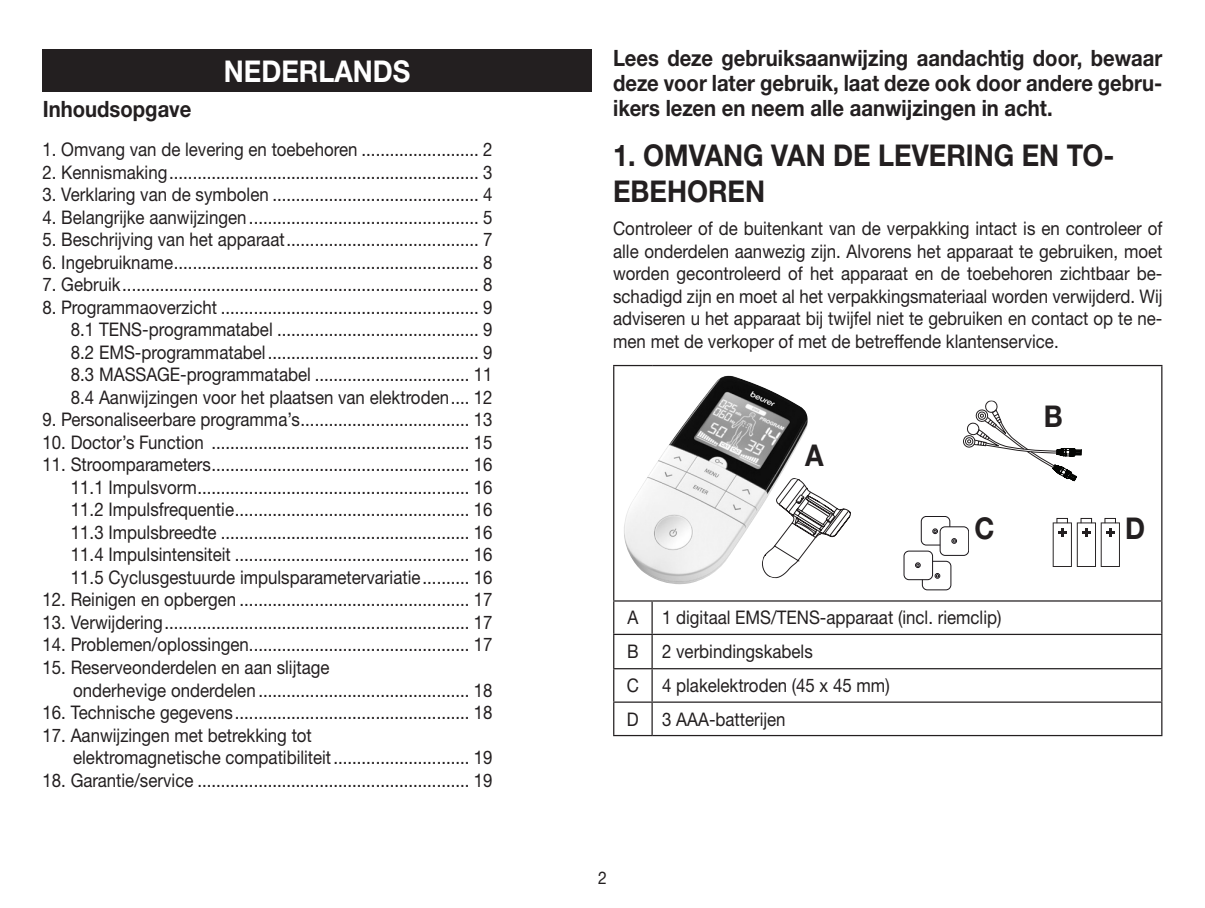
<style>
.page{position:relative;width:1205px;height:908px;background:#fff}
.page>*{position:absolute;margin:0;border:0;box-sizing:border-box;transform-origin:0 0}
.t1{font:700 30px/36px "Helvetica Neue LTW1 G";color:#231f20;scale:.9 1}
.t2{font:700 30px "Helvetica Neue LTW1 G";color:#fff;scale:.9 1}
.t3{font:700 22.5px/25px "Helvetica Neue LTW1 G";color:#231f20;text-align:justify;scale:.9 1}
.t4{font:18.75px/22.5px "Helvetica Neue LTW1 G";color:#231f20;text-align:justify;scale:.9 1}
.t5{font:17.5px "Helvetica Neue LTW1 G";color:#231f20;scale:.9 1}
</style>
<div class="page">
<div style="left:43px;top:50px;width:549px;height:42px;background:#231f20"></div>
<hr style="left:613px;top:365px;width:39px;height:1px;background:#231f20">
<hr style="left:613px;top:366px;width:1px;height:234px;background:#231f20">
<hr style="left:652px;top:365px;width:510px;height:1px;background:#231f20">
<hr style="left:1161px;top:366px;width:1px;height:234px;background:#231f20">
<hr style="left:613px;top:600px;width:39px;height:1px;background:#231f20">
<hr style="left:613px;top:601px;width:1px;height:32px;background:#231f20">
<hr style="left:652px;top:600px;width:510px;height:1px;background:#231f20">
<hr style="left:651px;top:601px;width:2px;height:32px;background:#231f20">
<hr style="left:1161px;top:601px;width:1px;height:32px;background:#231f20">
<hr style="left:613px;top:633px;width:39px;height:1px;background:#231f20">
<hr style="left:613px;top:634px;width:1px;height:33px;background:#231f20">
<hr style="left:652px;top:633px;width:510px;height:1px;background:#231f20">
<hr style="left:651px;top:634px;width:2px;height:33px;background:#231f20">
<hr style="left:1161px;top:634px;width:1px;height:33px;background:#231f20">
<hr style="left:613px;top:667px;width:39px;height:2px;background:#231f20">
<hr style="left:613px;top:669px;width:1px;height:32px;background:#231f20">
<hr style="left:652px;top:667px;width:510px;height:2px;background:#231f20">
<hr style="left:651px;top:669px;width:2px;height:32px;background:#231f20">
<hr style="left:1161px;top:669px;width:1px;height:32px;background:#231f20">
<hr style="left:613px;top:701px;width:39px;height:1px;background:#231f20">
<hr style="left:613px;top:702px;width:1px;height:32px;background:#231f20">
<hr style="left:652px;top:701px;width:510px;height:1px;background:#231f20">
<hr style="left:651px;top:702px;width:2px;height:32px;background:#231f20">
<hr style="left:1161px;top:702px;width:1px;height:32px;background:#231f20">
<hr style="left:613px;top:734px;width:39px;height:1px;background:#231f20">
<hr style="left:652px;top:734px;width:510px;height:1px;background:#231f20">
<svg style="left:808px;top:489px;width:43px;height:59px"></svg>
<div style="left:1056px;top:517px;width:12px;height:6px;border:1px solid #231f20"></div>
<div style="left:921px;top:516px;width:29px;height:29px;border:1px solid #1a161a;border-radius:5px"></div>
<div style="left:940px;top:526px;width:28px;height:29px;background:#fff;border-radius:5px"></div>
<div style="left:940px;top:526px;width:29px;height:29px;border:1px solid #1a161a;border-radius:5px"></div>
<svg style="left:951px;top:538px;width:6px;height:5px"></svg>
<svg style="left:932px;top:528px;width:6px;height:5px"></svg>
<div style="left:922px;top:560px;width:29px;height:30px;border:1px solid #1a161a;border-radius:5px"></div>
<div style="left:904px;top:551px;width:28px;height:28px;background:#fff;border-radius:5px"></div>
<div style="left:904px;top:550px;width:29px;height:29px;border:1px solid #1a161a;border-radius:5px"></div>
<svg style="left:915px;top:562px;width:5px;height:5px"></svg>
<svg style="left:935px;top:573px;width:5px;height:5px"></svg>
<img style="left:624px;top:375px;width:184px;height:209px">
<div style="left:1080px;top:517px;width:12px;height:6px;border:1px solid #231f20"></div>
<div style="left:1104px;top:517px;width:12px;height:6px;border:1px solid #231f20"></div>
<svg style="left:1052px;top:522px;width:68px;height:44px"></svg>
<svg style="left:963px;top:400px;width:119px;height:81px"></svg>
<h1 class="t2" style="left:224px;top:52px;width:209px">NEDERLANDS</h1>
<p class="t3" style="left:43px;top:96px;width:167px">Inhoudsopgave</p>
<p class="t4" style="left:43px;top:138px;width:502px">1. Omvang van de levering en toebehoren ......................... 2</p>
<p class="t4" style="left:43px;top:160px;width:502px">2. Kennismaking.................................................................. 3</p>
<p class="t4" style="left:43px;top:183px;width:502px">3. Verklaring van de symbolen ............................................ 4</p>
<p class="t4" style="left:43px;top:205px;width:502px">4. Belangrijke aanwijzingen ................................................. 5</p>
<p class="t4" style="left:43px;top:228px;width:502px">5. Beschrijving van het apparaat......................................... 7</p>
<p class="t4" style="left:43px;top:250px;width:502px">6. Ingebruikname................................................................. 8</p>
<p class="t4" style="left:43px;top:273px;width:502px">7. Gebruik............................................................................ 8</p>
<p class="t4" style="left:71px;top:295px;width:470px;text-indent:-28px">8. Programmaoverzicht ....................................................... 9<br>8.1 TENS-programmatabel ........................................... 9<br>8.2 EMS-programmatabel............................................. 9<br>8.3 MASSAGE-programmatabel ................................. 11<br>8.4 Aanwijzingen voor het plaatsen van elektroden.... 12</p>
<p class="t4" style="left:43px;top:408px;width:502px">9. Personaliseerbare programma’s.................................... 13</p>
<p class="t4" style="left:43px;top:430px;width:502px">10. Doctor’s Function ....................................................... 15</p>
<p class="t4" style="left:71px;top:453px;width:470px;text-indent:-28px">11. Stroomparameters....................................................... 16<br>11.1 Impulsvorm.......................................................... 16<br>11.2 Impulsfrequentie.................................................. 16<br>11.3 Impulsbreedte ..................................................... 16<br>11.4 Impulsintensiteit .................................................. 16<br>11.5 Cyclusgestuurde impulsparametervariatie.......... 16</p>
<p class="t4" style="left:43px;top:588px;width:502px">12. Reinigen en opbergen ................................................. 17</p>
<p class="t4" style="left:43px;top:610px;width:502px">13. Verwijdering................................................................. 17</p>
<p class="t4" style="left:43px;top:633px;width:502px">14. Problemen/oplossingen............................................... 17</p>
<p class="t4" style="left:73px;top:655px;width:467px;text-indent:-31px">15. Reserveonderdelen en aan slijtage<br>onderhevige onderdelen ............................................. 18</p>
<p class="t4" style="left:43px;top:700px;width:502px">16. Technische gegevens.................................................. 18</p>
<p class="t4" style="left:73px;top:723px;width:467px;text-indent:-31px">17. Aanwijzingen met betrekking tot<br>elektromagnetische compatibiliteit............................. 19</p>
<p class="t4" style="left:43px;top:768px;width:502px">18. Garantie/service .......................................................... 19</p>
<p class="t3" style="left:613px;top:45px;width:612px">Lees deze gebruiksaanwijzing aandachtig door, bewaar deze voor later gebruik, laat deze ook door andere gebru&shy;ikers lezen en neem alle aanwijzingen in acht.</p>
<h1 class="t1" style="left:613px;top:137px;width:558px">1. OMVANG VAN DE LEVERING EN TO-<br>EBEHOREN</h1>
<p class="t4" style="left:613px;top:217px;width:612px">Controleer of de buitenkant van de verpakking intact is en controleer of alle onderdelen aanwezig zijn. Alvorens het apparaat te gebruiken, moet worden gecontroleerd of het apparaat en de toebehoren zichtbaar be&shy;schadigd zijn en moet al het verpakkingsmateriaal worden verwijderd. Wij adviseren u het apparaat bij twijfel niet te gebruiken en contact op te ne&shy;men met de verkoper of met de betreffende klantenservice.</p>
<h1 class="t1" style="left:805px;top:437px;width:22px">A</h1>
<h1 class="t1" style="left:1043px;top:398px;width:23px">B</h1>
<h1 class="t1" style="left:974px;top:509px;width:24px">C</h1>
<h1 class="t1" style="left:1125px;top:509px;width:24px">D</h1>
<p class="t4" style="left:627px;top:600px;width:418px;line-height:33.8px;text-align:left;text-indent:35px">1 digitaal EMS/TENS-apparaat (incl. riemclip)<br>B 2 verbindingskabels<br>C 4 plakelektroden (45 x 45 mm)<br>D 3 AAA-batterijen</p>
<p class="t4" style="left:627px;top:606px;width:14px">A</p>
<p class="t5" style="left:598px;top:866px;width:11px">2</p>
</div>
